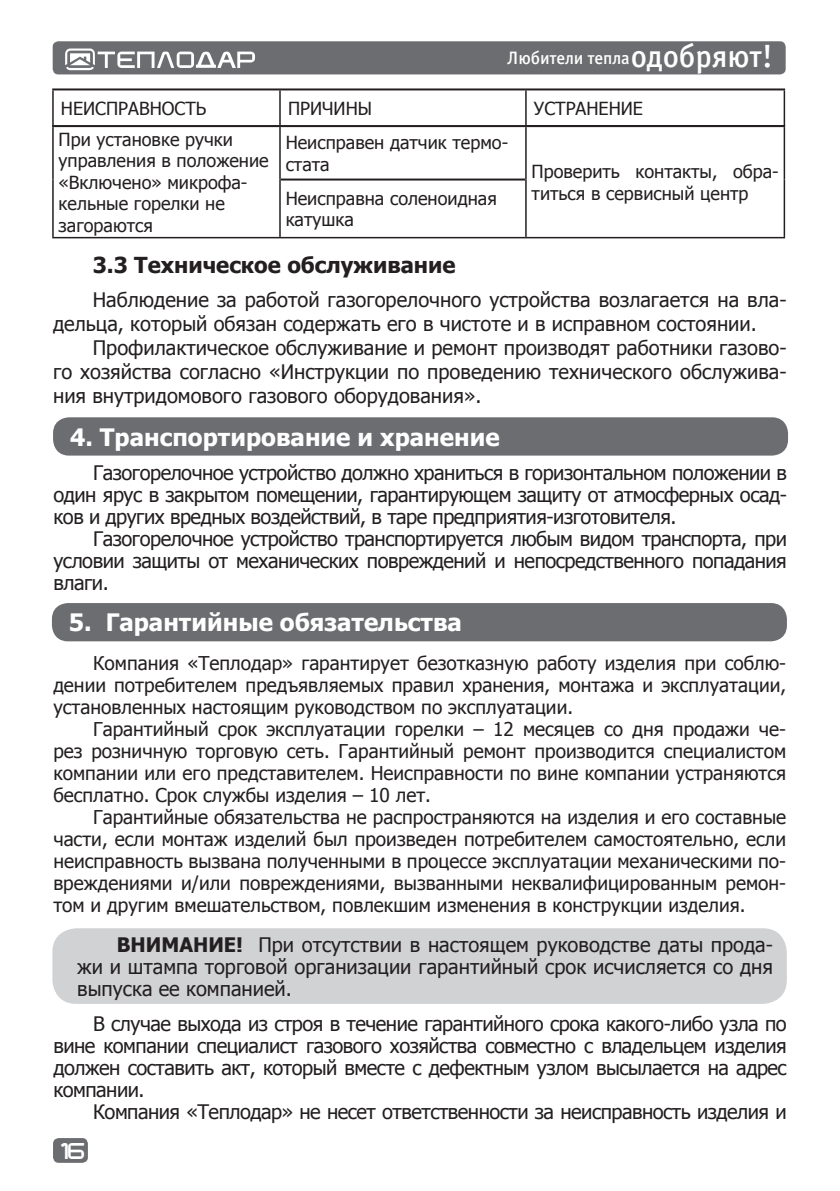
<style>
.page{position:relative;width:840px;height:1191px;background:#fff}
.page>*{position:absolute;margin:0;border:0;box-sizing:border-box;transform-origin:0 0}
.t1{font:700 24px "Tahoma";color:#fff}
.t2{font:700 22px "Tahoma";color:#231f20}
.t3{font:20px/22px "Tahoma";color:#231f20;text-align:justify}
.t4{font:20px "Tahoma";letter-spacing:-.025em;color:#231f20}
.t5{font:19px/22px "Tahoma";color:#231f20;text-align:justify}
.t6{font:18px/21.6px "Tahoma";color:#231f20}
.t7{font:18px "Officina Sans Medium C";letter-spacing:-.005em;color:#fff}
.t8{font:16px "teplodar";color:#fff}
.s1{font-size:32px}
.s2{font-weight:700}
</style>
<div class="page">
<div style="left:53px;top:1138px;width:35px;height:24px;background:#6c6d70;border-radius:6px"></div>
<div style="left:53px;top:41px;width:732px;height:33px;background:#6c6d70;border-radius:6px"></div>
<svg style="left:65px;top:48px;width:190px;height:22px"></svg>
<div style="left:53px;top:417px;width:734px;height:38px;background:#6c6d70;border-radius:16px"></div>
<div style="left:52px;top:603px;width:734px;height:38px;background:#6c6d70;border-radius:16px"></div>
<div style="left:52px;top:928px;width:734px;height:76px;background:#d1d2d4;border-radius:24px"></div>
<svg style="left:54px;top:127px;width:471px;height:110px"></svg>
<hr style="left:280px;top:178px;width:245px;height:2px;background:#231f20">
<hr style="left:52px;top:237px;width:228px;height:1px;background:#231f20">
<hr style="left:280px;top:237px;width:245px;height:1px;background:#231f20">
<hr style="left:525px;top:237px;width:259px;height:1px;background:#231f20">
<hr style="left:52px;top:127px;width:2px;height:52px;background:#231f20">
<hr style="left:279px;top:127px;width:1px;height:52px;background:#231f20">
<hr style="left:52px;top:179px;width:2px;height:58px;background:#231f20">
<hr style="left:279px;top:179px;width:1px;height:58px;background:#231f20">
<hr style="left:525px;top:127px;width:1px;height:52px;background:#231f20">
<hr style="left:783px;top:127px;width:1px;height:52px;background:#231f20">
<hr style="left:525px;top:179px;width:1px;height:58px;background:#231f20">
<hr style="left:783px;top:179px;width:1px;height:58px;background:#231f20">
<svg style="left:54px;top:90px;width:471px;height:35px"></svg>
<hr style="left:52px;top:125px;width:228px;height:2px;background:#231f20">
<hr style="left:280px;top:125px;width:245px;height:2px;background:#231f20">
<hr style="left:525px;top:125px;width:259px;height:2px;background:#231f20">
<hr style="left:52px;top:88px;width:228px;height:2px;background:#231f20">
<hr style="left:280px;top:88px;width:245px;height:2px;background:#231f20">
<hr style="left:525px;top:88px;width:259px;height:2px;background:#231f20">
<hr style="left:52px;top:90px;width:2px;height:35px;background:#231f20">
<hr style="left:279px;top:90px;width:1px;height:35px;background:#231f20">
<hr style="left:525px;top:90px;width:1px;height:35px;background:#231f20">
<hr style="left:783px;top:90px;width:1px;height:35px;background:#231f20">
<p class="t7" style="left:507px;top:48px;width:267px">Любители тепла<span class="s1">одобряют!</span></p>
<p class="t6" style="left:61px;top:96px;width:147px">НЕИСПРАВНОСТЬ</p>
<p class="t6" style="left:288px;top:96px;width:85px">ПРИЧИНЫ</p>
<p class="t6" style="left:533px;top:96px;width:110px">УСТРАНЕНИЕ</p>
<p class="t6" style="left:59px;top:127px;width:211px">При установке ручки управления в положение «Включено» микрофа&shy;кельные горелки не загораются</p>
<p class="t6" style="left:285px;top:131px;width:224px">Неисправен датчик термо&shy;стата</p>
<p class="t6" style="left:531px;top:160px;width:248px">Проверить контакты, обра-</p>
<p class="t6" style="left:285px;top:186px;width:212px">Неисправна соленоидная</p>
<p class="t6" style="left:531px;top:181px;width:218px">титься в сервисный центр</p>
<p class="t6" style="left:285px;top:208px;width:70px">катушка</p>
<p class="t2" style="left:93px;top:250px;width:364px">3.3 Техническое обслуживание</p>
<p class="t3" style="left:53px;top:287px;width:734px;line-height:24px;text-indent:40px">Наблюдение за работой газогорелочного устройства возлагается на вла&shy;дельца, который обязан содержать его в чистоте и в исправном состоянии.</p>
<p class="t3" style="left:53px;top:335px;width:734px;line-height:24px;text-indent:40px">Профилактическое обслуживание и ремонт производят работники газово&shy;го хозяйства согласно «Инструкции по проведению технического обслужива&shy;ния внутридомового газового оборудования».</p>
<p class="t1" style="left:70px;top:420px;width:431px">4. Транспортирование и хранение</p>
<p class="t3" style="left:53px;top:461px;width:734px;text-indent:40px">Газогорелочное устройство должно храниться в горизонтальном положении в один ярус в закрытом помещении, гарантирующем защиту от атмосферных осад&shy;ков и других вредных воздействий, в таре предприятия-изготовителя.</p>
<p class="t3" style="left:53px;top:527px;width:734px;text-indent:40px">Газогорелочное устройство транспортируется любым видом транспорта, при условии защиты от механических повреждений и непосредственного попадания влаги.</p>
<p class="t1" style="left:69px;top:606px;width:394px">5. Гарантийные обязательства</p>
<p class="t5" style="left:53px;top:651px;width:734px;text-indent:40px">Компания «Теплодар» гарантирует безотказную работу изделия при соблю&shy;дении потребителем предъявляемых правил хранения, монтажа и эксплуатации, установленных настоящим руководством по эксплуатации.</p>
<p class="t5" style="left:53px;top:717px;width:734px;text-indent:40px">Гарантийный срок эксплуатации горелки – 12 месяцев со дня продажи че&shy;рез розничную торговую сеть. Гарантийный ремонт производится специалистом компании или его представителем. Неисправности по вине компании устраняются бесплатно. Срок службы изделия – 10 лет.</p>
<p class="t5" style="left:53px;top:805px;width:734px;text-indent:40px">Гарантийные обязательства не распространяются на изделия и его составные части, если монтаж изделий был произведен потребителем самостоятельно, если неисправность вызвана полученными в процессе эксплуатации механическими по&shy;вреждениями и/или повреждениями, вызванными неквалифицированным ремон&shy;том и другим вмешательством, повлекшим изменения в конструкции изделия.</p>
<p class="t3" style="left:77px;top:932px;width:697px;text-indent:40px"><span class="s2">ВНИМАНИЕ!</span> При отсутствии в настоящем руководстве даты прода&shy;жи и штампа торговой организации гарантийный срок исчисляется со дня выпуска ее компанией.</p>
<p class="t3" style="left:53px;top:1012px;width:734px;text-indent:40px">В случае выхода из строя в течение гарантийного срока какого-либо узла по вине компании специалист газового хозяйства совместно с владельцем изделия должен составить акт, который вместе с дефектным узлом высылается на адрес компании.</p>
<p class="t4" style="left:93px;top:1098px;width:694px">Компания «Теплодар» не несет ответственности за неисправность изделия и</p>
<p class="t8" style="left:57px;top:1144px;width:29px">16</p>
</div>
